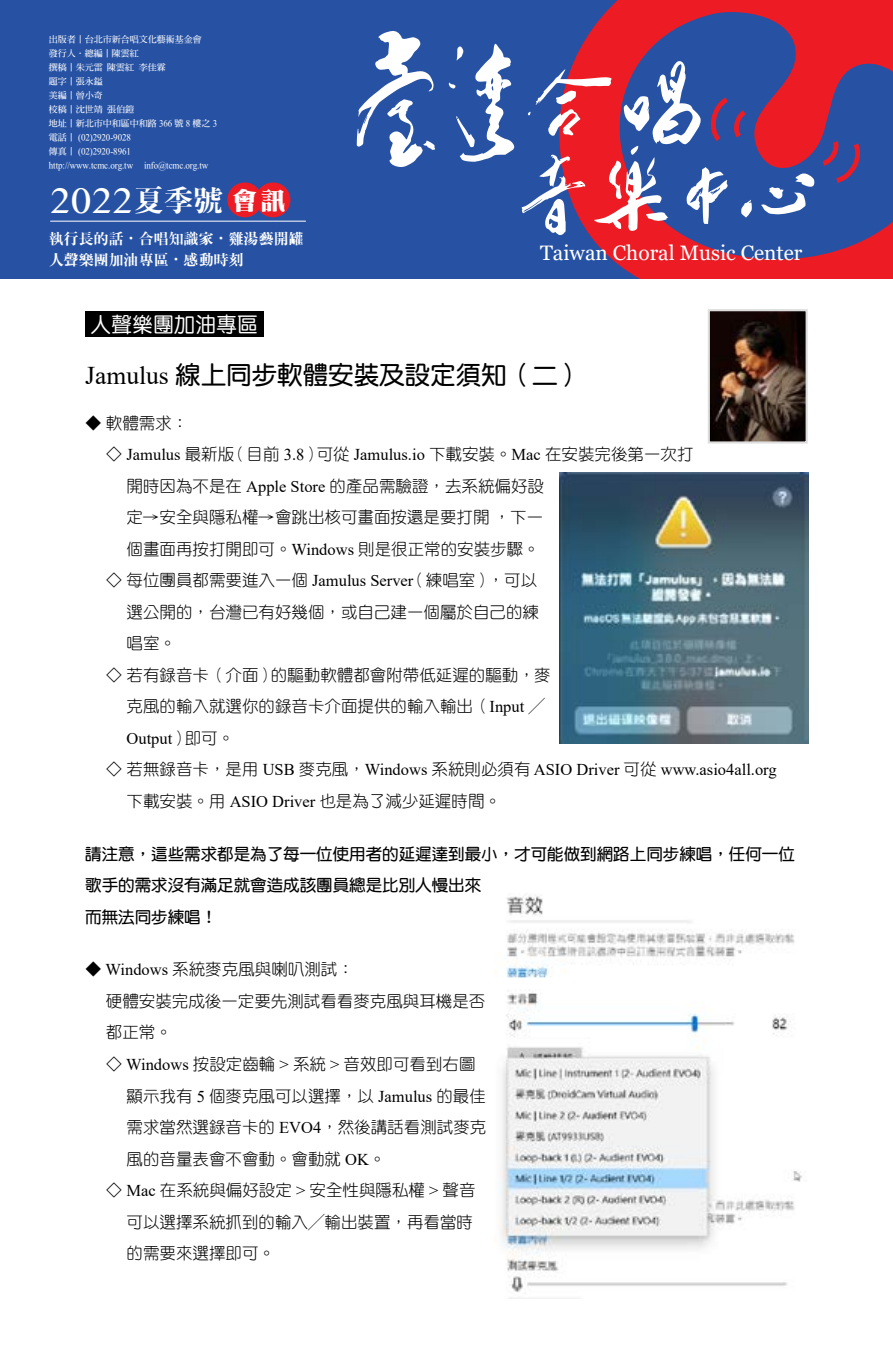
<style>
.page{position:relative;width:893px;height:1361px;background:#fff}
.page>*{position:absolute;margin:0;border:0;box-sizing:border-box;transform-origin:0 0}
.t1{font:36px "Gurmukhi MN";color:#fff}
.t2{font:25.5px "DF Yuan Std W7";color:#000}
.t3{font:24.75px "DF Ming W14 WINP BF";color:#fff}
.t4{font:21px "DF Yuan Std W5";color:#fff}
.t5{font:20.85px "Georgia";color:#fff}
.t6{font:16.5px "DF Yuan Std W3";color:#000}
.t7{font:16.5px/31.5px "DF Yuan Std W7";color:#000}
.t8{font:16.5px/31.5px "Times New Roman";color:#000}
.t9{font:15px/20.7px "DF Ming XB WIN BF";color:#fff}
.t10{font:9px/14px "DF Ming Bd HKP BF";color:#fff}
.s1{font-family:"DF Ming XB WIN BF";font-size:30px}
.s2{font-family:"Times New Roman"}
.s3{font-family:"DF Yuan Std W3"}
</style>
<div class="page">
<div style="left:0;top:0;width:893px;height:279px;background:#2752a4"></div>
<svg style="left:574px;top:0;width:319px;height:279px;fill:#ed1b23"></svg>
<svg style="left:823px;top:141px;width:38px;height:42px"></svg>
<svg style="left:761px;top:173px;width:54px;height:41px"></svg>
<svg style="left:357px;top:31px;width:78px;height:136px"></svg>
<svg style="left:521px;top:60px;width:231px;height:175px"></svg>
<svg style="left:449px;top:44px;width:65px;height:118px"></svg>
<hr style="left:50px;top:221px;width:256px;height:1px;background:#fff">
<div style="left:227px;top:182px;width:35px;height:35px;background:#ed1b23;border-radius:50%"></div>
<div style="left:256px;top:182px;width:34px;height:35px;background:#ed1b23;border-radius:50%"></div>
<div style="left:85px;top:311px;width:178px;height:26px;background:#000"></div>
<img style="left:711px;top:312px;width:94px;height:128px">
<div style="left:708px;top:309px;width:100px;height:134px;border:2px solid #ddd"></div>
<img style="left:559px;top:473px;width:249px;height:270px">
<img style="left:495px;top:893px;width:307px;height:405px">
<p class="t10" style="left:49px;top:33px;width:170px">出版者〡台北市新合唱文化藝術基金會<br>發行人．總編〡陳雲紅<br>撰稿〡朱元雷 陳雲紅 李佳霖<br>題字〡張永鎰<br>美編〡曾小奇<br>校稿〡沈世靖 張伯鎧<br>地址〡新北市中和區中和路 366 號 8 樓之 3電話〡 (02)2920-9028<br>傳真〡 (02)2920-8961 http://www.tcmc.org.tw info@tcmc.org.tw</p>
<h1 class="t1" style="left:50px;top:180px;width:175px">2022<span class="s1">夏季號</span></h1>
<h3 class="t3" style="left:232px;top:188px;width:55px">會訊</h3>
<p class="t9" style="left:49px;top:228px;width:257px">執行長的話．合唱知識家．雞湯藝開罐人聲樂團加油專區．感動時刻</p>
<p class="t4" style="left:90px;top:313px;width:170px">人聲樂團加油專區</p>
<p class="t5" style="left:540px;top:240px;width:264px">Taiwan Choral Music Center</p>
<h2 class="t2" style="left:85px;top:361px;width:499px"><span class="s2">Jamulus</span> 線上同步軟體安裝及設定須知（二）</h2>
<p class="t6" style="left:85px;top:414px;width:105px">◆ 軟體需求：</p>
<p class="t6" style="left:106px;top:445px;width:589px">◇ <span class="s2">Jamulus</span> 最新版（目前 <span class="s2">3.8</span>）可從 <span class="s2">Jamulus.io</span> 下載安裝。<span class="s2">Mac</span> 在安裝完後第一次打</p>
<p class="t6" style="left:127px;top:477px;width:419px">開時因為不是在 <span class="s2">Apple Store</span> 的產品需驗證，去系統偏好設</p>
<p class="t6" style="left:127px;top:508px;width:418px">定→安全與隱私權→會跳出核可畫面按還是要打開，下一</p>
<p class="t6" style="left:127px;top:540px;width:415px">個畫面再按打開即可。<span class="s2">Windows</span> 則是很正常的安裝步驟。</p>
<p class="t6" style="left:106px;top:571px;width:433px">◇ 每位團員都需要進入一個 <span class="s2">Jamulus Server</span> （練唱室），可以</p>
<p class="t6" style="left:127px;top:603px;width:414px">選公開的，台灣已有好幾個，或自己建一個屬於自己的練</p>
<p class="t6" style="left:127px;top:634px;width:51px">唱室。</p>
<p class="t6" style="left:106px;top:666px;width:446px">◇ 若有錄音卡（介面）的驅動軟體都會附帶低延遲的驅動，麥</p>
<p class="t6" style="left:127px;top:697px;width:420px">克風的輸入就選你的錄音卡介面提供的輸入輸出（<span class="s2">Input</span> ╱</p>
<p class="t8" style="left:106px;top:722px;width:672px;text-indent:21px">Output<span class="s3">）即可。<br>◇ 若無錄音卡，是用</span> USB <span class="s3">麥克風，</span>Windows <span class="s3">系統則必須有</span> ASIO Driver <span class="s3">可從</span> www.asio4all.org</p>
<p class="t6" style="left:127px;top:792px;width:376px">下載安裝。用 <span class="s2">ASIO Driver</span> 也是為了減少延遲時間。</p>
<p class="t7" style="left:85px;top:838px;width:711px">請注意，這些需求都是為了每一位使用者的延遲達到最小，才可能做到網路上同步練唱，任何一位歌手的需求沒有滿足就會造成該團員總是比別人慢出來<br>而無法同步練唱！</p>
<p class="t6" style="left:85px;top:960px;width:270px">◆ <span class="s2">Windows</span> 系統麥克風與喇叭測試：</p>
<p class="t6" style="left:106px;top:992px;width:381px">硬體安裝完成後一定要先測試看看麥克風與耳機是否</p>
<p class="t6" style="left:106px;top:1023px;width:67px">都正常。</p>
<p class="t6" style="left:106px;top:1055px;width:371px">◇ <span class="s2">Windows</span> 按設定齒輪 <span class="s2">&gt;</span> 系統 <span class="s2">&gt;</span> 音效即可看到右圖</p>
<p class="t6" style="left:127px;top:1086px;width:361px">顯示我有 <span class="s2">5</span> 個麥克風可以選擇，以 <span class="s2">Jamulus</span> 的最佳</p>
<p class="t6" style="left:127px;top:1118px;width:361px">需求當然選錄音卡的 <span class="s2">EVO4</span>，然後講話看測試麥克</p>
<p class="t6" style="left:127px;top:1149px;width:260px">風的音量表會不會動。會動就 <span class="s2">OK</span>。</p>
<p class="t6" style="left:106px;top:1181px;width:371px">◇ <span class="s2">Mac</span> 在系統與偏好設定 <span class="s2">&gt;</span> 安全性與隱私權 <span class="s2">&gt;</span> 聲音</p>
<p class="t6" style="left:127px;top:1212px;width:348px">可以選擇系統抓到的輸入╱輸出裝置，再看當時</p>
<p class="t6" style="left:127px;top:1244px;width:150px">的需要來選擇即可。</p>
</div>
